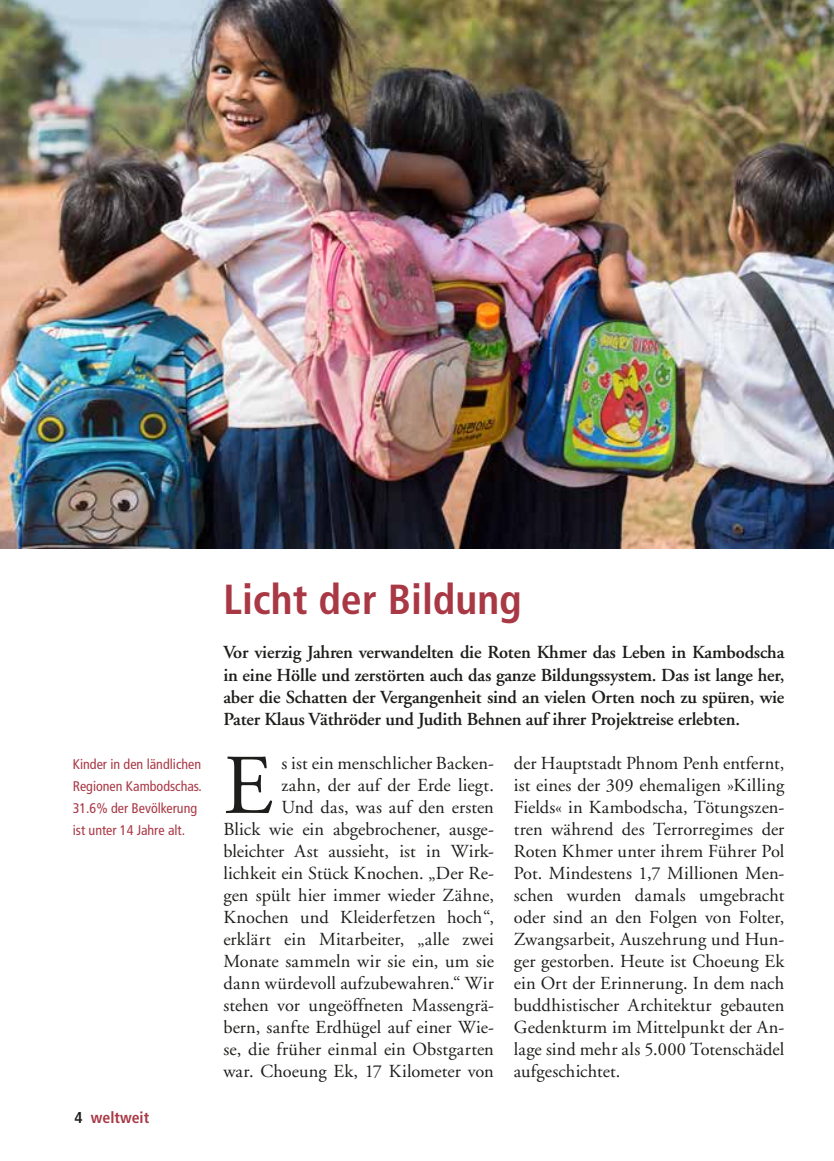
<style>
.page{position:relative;width:834px;height:1161px;background:#fff}
.page>*{position:absolute;margin:0;border:0;box-sizing:border-box;transform-origin:0 0}
.t1{font:84.88px "Adobe Garamond";color:#1d1d1b}
.t2{font:700 condensed 42px "Frutiger";color:#a93845}
.t3{font:18.38px/22.1px "Adobe Garamond";letter-spacing:.005em;color:#1d1d1b;text-align:right}
.t4{font:600 18.38px/22.1px "Adobe Garamond";letter-spacing:-.01em;color:#1d1d1b;text-align:justify}
.t5{font:700 condensed 15.75px "Frutiger";color:#a93845}
.t6{font:condensed 14px/22.1px "Frutiger";color:#a93845}
.s1{color:#1d1d1b}
</style>
<div class="page">
<img style="left:0;top:0;width:833px;height:548px">
<p class="t6" style="left:73px;top:753px;width:131px">Kinder in den ländlichen<br>Regionen Kambodschas.<br>31.6% der Bevölkerung ist unter 14 Jahre alt.</p>
<p class="t5" style="left:74px;top:1108px;width:76px"><span class="s1">4</span> weltweit</p>
<h2 class="t2" style="left:223px;top:575px;width:300px">Licht der Bildung</h2>
<p class="t4" style="left:223px;top:642px;width:562px">Vor vierzig Jahren verwandelten die Roten Khmer das Leben in Kambodscha in eine Hölle und zerstörten auch das ganze Bildungssystem. Das ist lange her, aber die Schatten der Vergangenheit sind an vielen Orten noch zu spüren, wie Pater Klaus Väthröder und Judith Behnen auf ihrer Projektreise erlebten.</p>
<h1 class="t1" style="left:223px;top:740px;width:51px">E</h1>
<p class="t3" style="left:223px;top:752px;width:272px">s ist ein menschlicher Backen-<br>zahn, der auf der Erde liegt.<br>Und das, was auf den ersten<br>Blick wie ein abgebrochener, ausge&shy;bleichter Ast aussieht, ist in Wirk&shy;lichkeit ein Stück Knochen. „Der Re&shy;gen spült hier immer wieder Zähne, Knochen und Kleiderfetzen hoch“, erklärt ein Mitarbeiter, „alle zwei Monate sammeln wir sie ein, um sie dann würdevoll aufzubewahren.“ Wir stehen vor ungeöffneten Massengrä&shy;bern, sanfte Erdhügel auf einer Wie&shy;se, die früher einmal ein Obstgarten war. Choeung Ek, 17 Kilometer von</p>
<p class="t3" style="left:513px;top:752px;width:272px;text-align:justify">der Hauptstadt Phnom Penh entfernt, ist eines der 309 ehemaligen »Killing Fields« in Kambodscha, Tötungszen&shy;tren während des Terrorregimes der Roten Khmer unter ihrem Führer Pol Pot. Mindestens 1,7 Millionen Men&shy;schen wurden damals umgebracht oder sind an den Folgen von Folter, Zwangsarbeit, Auszehrung und Hun&shy;ger gestorben. Heute ist Choeung Ek ein Ort der Erinnerung. In dem nach buddhistischer Architektur gebauten Gedenkturm im Mittelpunkt der An&shy;lage sind mehr als 5.000 Totenschädel aufgeschichtet.</p>
</div>
